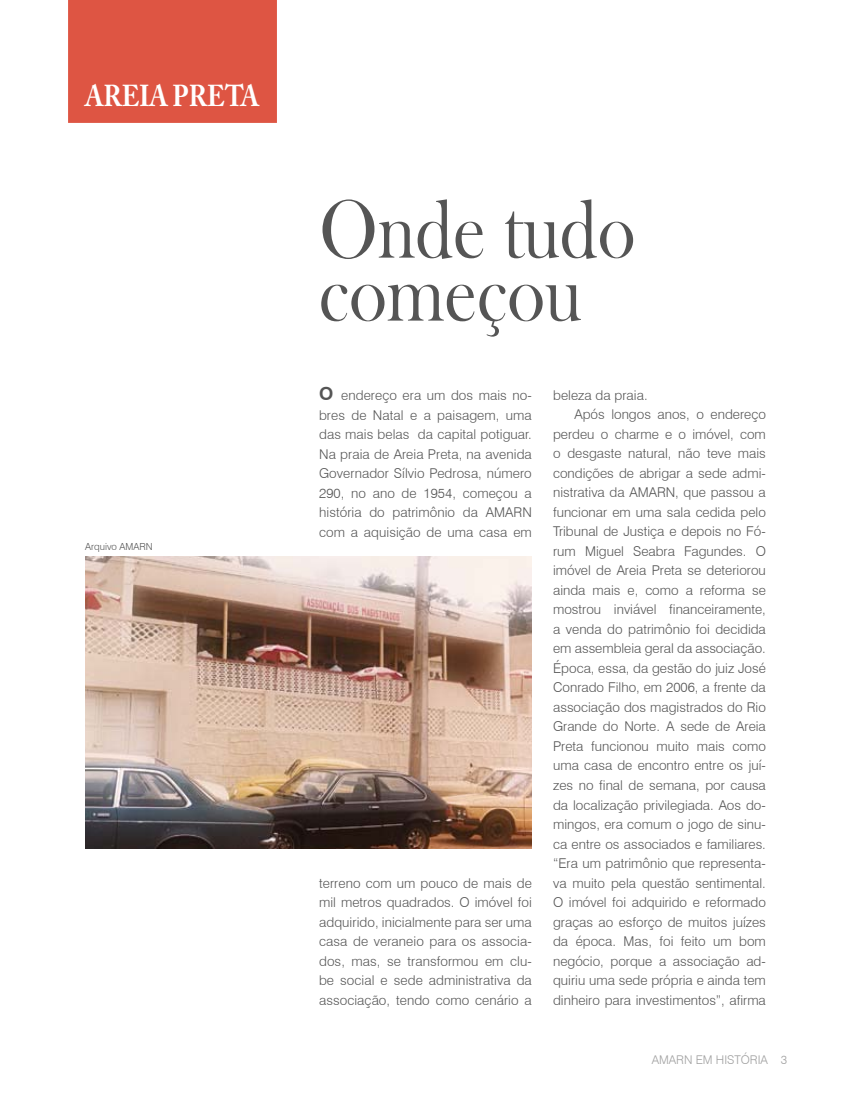
<style>
.page{position:relative;width:851px;height:1106px;background:#fff}
.page>*{position:absolute;margin:0;border:0;box-sizing:border-box;transform-origin:0 0}
.t1{font:85.05px/63px "Bask Old Face";color:#555;scale:.85 1}
.t2{font:700 30px "Adobe Caslon Pro";letter-spacing:-.01em;color:#fff;scale:.85 1}
.t3{font:300 13.5px/19.5px "Swiss 721 BT";color:#555;text-align:justify}
.t4{font:300 12px "Swiss 721 BT";color:#a0a0a0}
.t5{font:300 9.75px "Swiss 721 BT";color:#555}
.s1{font-weight:700;font-size:18px}
</style>
<div class="page">
<div style="left:68px;top:0;width:209px;height:123px;background:#de5543"></div>
<img style="left:85px;top:556px;width:446px;height:292px">
<h2 class="t2" style="left:85px;top:78px;width:206px">AREIA PRETA</h2>
<p class="t5" style="left:85px;top:540px;width:69px">Arquivo AMARN</p>
<h1 class="t1" style="left:319px;top:200px;width:373px">Onde tudo começou</h1>
<p class="t3" style="left:319px;top:385px;width:214px"><span class="s1">O</span> endereço era um dos mais no&shy;bres de Natal e a paisagem, uma das mais belas da capital potiguar.<br>Na praia de Areia Preta, na avenida Governador Sílvio Pedrosa, número 290, no ano de 1954, começou a história do patrimônio da AMARN com a aquisição de uma casa em</p>
<p class="t3" style="left:319px;top:873px;width:214px">terreno com um pouco de mais de mil metros quadrados. O imóvel foi adquirido, inicialmente para ser uma casa de veraneio para os associa&shy;dos, mas, se transformou em clu&shy;be social e sede administrativa da associação, tendo como cenário a</p>
<p class="t3" style="left:553px;top:385px;width:96px">beleza da praia.</p>
<p class="t3" style="left:574px;top:405px;width:193px">Após longos anos, o endereço</p>
<p class="t3" style="left:553px;top:424px;width:214px">perdeu o charme e o imóvel, com</p>
<p class="t3" style="left:553px;top:444px;width:214px">o desgaste natural, não teve mais</p>
<p class="t3" style="left:553px;top:463px;width:214px">condições de abrigar a sede admi-</p>
<p class="t3" style="left:553px;top:483px;width:214px">nistrativa da AMARN, que passou a</p>
<p class="t3" style="left:553px;top:502px;width:214px">funcionar em uma sala cedida pelo</p>
<p class="t3" style="left:553px;top:522px;width:214px">Tribunal de Justiça e depois no Fó-</p>
<p class="t3" style="left:553px;top:541px;width:214px">rum Miguel Seabra Fagundes. O</p>
<p class="t3" style="left:553px;top:561px;width:214px">imóvel de Areia Preta se deteriorou</p>
<p class="t3" style="left:553px;top:580px;width:214px">ainda mais e, como a reforma se</p>
<p class="t3" style="left:553px;top:600px;width:214px">mostrou inviável financeiramente,</p>
<p class="t3" style="left:553px;top:619px;width:214px">a venda do patrimônio foi decidida</p>
<p class="t3" style="left:553px;top:639px;width:214px">em assembleia geral da associação.</p>
<p class="t3" style="left:553px;top:658px;width:214px">Época, essa, da gestão do juiz José</p>
<p class="t3" style="left:553px;top:678px;width:214px">Conrado Filho, em 2006, a frente da</p>
<p class="t3" style="left:553px;top:697px;width:214px">associação dos magistrados do Rio</p>
<p class="t3" style="left:553px;top:717px;width:214px">Grande do Norte. A sede de Areia</p>
<p class="t3" style="left:553px;top:736px;width:214px">Preta funcionou muito mais como</p>
<p class="t3" style="left:553px;top:755px;width:214px">uma casa de encontro entre os juí-</p>
<p class="t3" style="left:553px;top:775px;width:214px">zes no final de semana, por causa</p>
<p class="t3" style="left:553px;top:794px;width:214px">da localização privilegiada. Aos do-</p>
<p class="t3" style="left:553px;top:814px;width:214px">mingos, era comum o jogo de sinu-</p>
<p class="t3" style="left:553px;top:833px;width:214px">ca entre os associados e familiares.</p>
<p class="t3" style="left:553px;top:853px;width:214px">“Era um patrimônio que representa-</p>
<p class="t3" style="left:553px;top:872px;width:214px">va muito pela questão sentimental.</p>
<p class="t3" style="left:553px;top:892px;width:214px">O imóvel foi adquirido e reformado</p>
<p class="t3" style="left:553px;top:911px;width:214px">graças ao esforço de muitos juízes</p>
<p class="t3" style="left:553px;top:931px;width:214px">da época. Mas, foi feito um bom</p>
<p class="t3" style="left:553px;top:950px;width:214px">negócio, porque a associação ad-</p>
<p class="t3" style="left:553px;top:970px;width:214px">quiriu uma sede própria e ainda tem</p>
<p class="t3" style="left:553px;top:989px;width:214px">dinheiro para investimentos”, afirma</p>
<p class="t4" style="left:651px;top:1052px;width:137px">AMARN em História 3</p>
</div>
